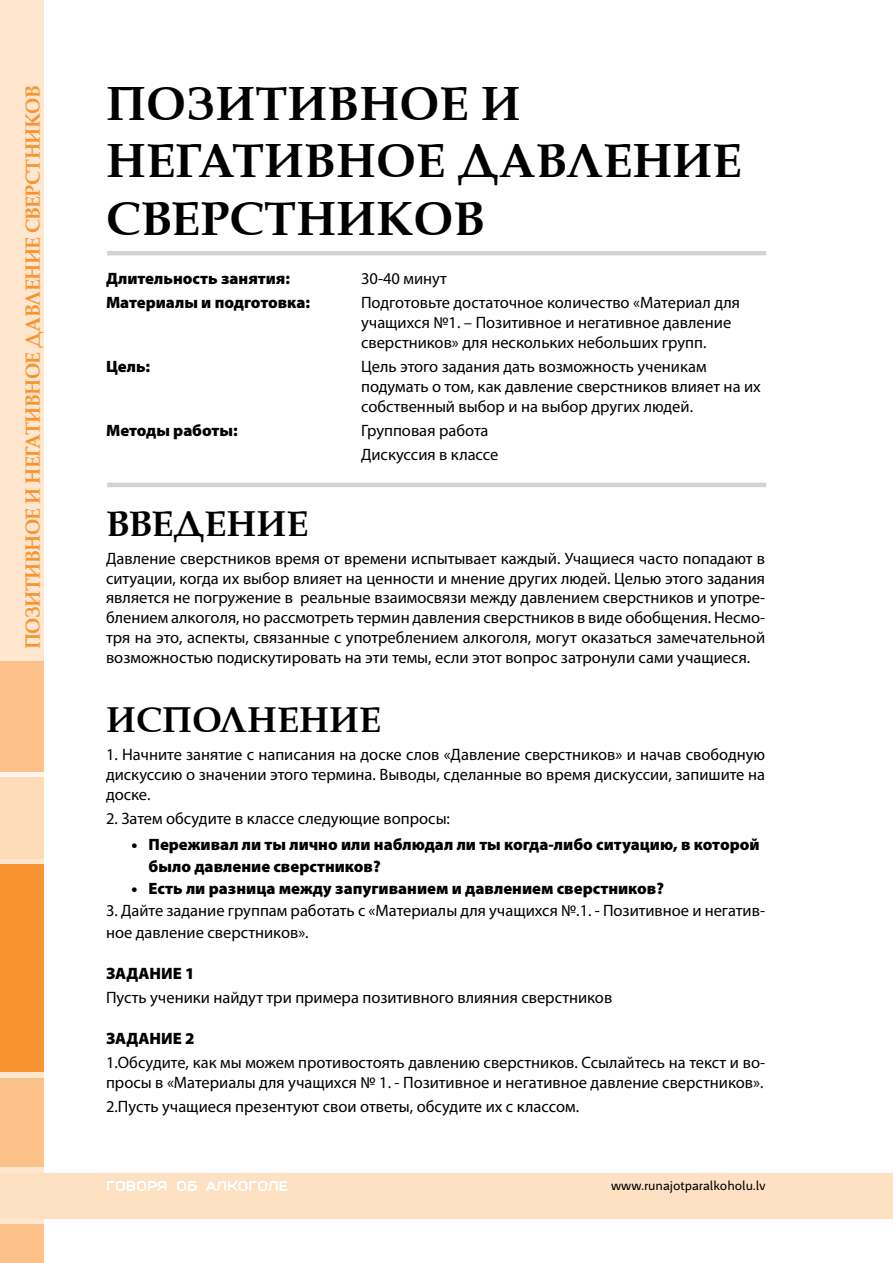
<style>
.page{position:relative;width:893px;height:1263px;background:#fff}
.page>*{position:absolute;margin:0;border:0;box-sizing:border-box;transform-origin:0 0}
.t1{font:700 48px/57.6px "Palladio Eurasian";color:#000}
.t2{font:700 36px "Palladio Eurasian";color:#000}
.t3{font:700 20.7px "Palladio Eurasian";letter-spacing:-.03em;color:#f79431;scale:.94 1}
.t4{font:16.5px/19.8px "Myriad Pro";color:#000}
.t5{font:900 16.5px/22px "Myriad Pro";color:#000}
.t6{font:13.5px "Mr Jones LV";color:#000}
</style>
<div class="page">
<div style="left:0;top:0;width:44px;height:1263px;background:#ffe6ce"></div>
<div style="left:0;top:1173px;width:893px;height:45px;background:#fee0c3"></div>
<div style="left:0;top:740px;width:44px;height:63px;background:#fff5ec"></div>
<div style="left:0;top:864px;width:44px;height:208px;background:#f79431"></div>
<div style="left:0;top:777px;width:44px;height:82px;background:#fedbb9"></div>
<div style="left:0;top:661px;width:44px;height:111px;background:#fcc188"></div>
<div style="left:0;top:1078px;width:44px;height:89px;background:#fcc188"></div>
<div style="left:0;top:1224px;width:44px;height:39px;background:#fcc188"></div>
<svg style="left:107px;top:1181px;width:59px;height:10px"></svg>
<svg style="left:177px;top:1181px;width:20px;height:10px"></svg>
<svg style="left:206px;top:1181px;width:81px;height:10px"></svg>
<hr style="left:107px;top:251px;width:659px;height:4px;background:#d1d3d4">
<hr style="left:107px;top:483px;width:659px;height:4px;background:#d1d3d4">
<p class="t3" style="left:21px;top:649px;width:602px;rotate:-90deg">ПОЗИТИВНОЕ И НЕГАТИВНОЕ ДАВЛЕНИЕ СВЕРСТНИКОВ</p>
<h1 class="t1" style="left:106px;top:75px;width:637px">ПОЗИТИВНОЕ И<br>НЕГАТИВНОЕ ДАВЛЕНИЕ<br>СВЕРСТНИКОВ</h1>
<p class="t5" style="left:106px;top:268px;width:186px">Длительность занятия:</p>
<p class="t4" style="left:361px;top:269px;width:87px">30-40 минут</p>
<p class="t5" style="left:106px;top:292px;width:206px">Материалы и подготовка:</p>
<p class="t4" style="left:361px;top:293px;width:380px">Подготовьте достаточное количество «Материал для учащихся №1. – Позитивное и негативное давление сверстников» для нескольких небольших групп.</p>
<p class="t5" style="left:106px;top:356px;width:46px">Цель:</p>
<p class="t4" style="left:361px;top:356px;width:401px">Цель этого задания дать возможность ученикам подумать о том, как давление сверстников влияет на их собственный выбор и на выбор других людей.</p>
<p class="t5" style="left:106px;top:419px;width:133px">Методы работы:</p>
<p class="t4" style="left:361px;top:418px;width:139px;line-height:24px">Групповая работа<br>Дискуссия в классе</p>
<h2 class="t2" style="left:106px;top:503px;width:204px">ВВЕДЕНИЕ</h2>
<p class="t4" style="left:106px;top:548px;width:661px;text-align:justify">Давление сверстников время от времени испытывает каждый. Учащиеся часто попадают в ситуации, когда их выбор влияет на ценности и мнение других людей. Целью этого задания является не погружение в реальные взаимосвязи между давлением сверстников и употре&shy;блением алкоголя, но рассмотреть термин давления сверстников в виде обобщения. Несмо&shy;тря на это, аспекты, связанные с употреблением алкоголя, могут оказаться замечательной возможностью подискутировать на эти темы, если этот вопрос затронули сами учащиеся.</p>
<h2 class="t2" style="left:106px;top:699px;width:277px">ИСПОЛНЕНИЕ</h2>
<p class="t4" style="left:106px;top:744px;width:661px;text-align:justify">1. Начните занятие с написания на доске слов «Давление сверстников» и начав свободную дискуссию о значении этого термина. Выводы, сделанные во время дискуссии, запишите на доске.</p>
<p class="t4" style="left:106px;top:808px;width:345px">2. Затем обсудите в классе следующие вопросы:</p>
<p class="t5" style="left:149px;top:833px;width:613px;text-indent:-17px">• Переживал ли ты лично или наблюдал ли ты когда-либо ситуацию, в которой было давление сверстников?</p>
<p class="t5" style="left:132px;top:877px;width:534px">• Есть ли разница между запугиванием и давлением сверстников?</p>
<p class="t4" style="left:106px;top:899px;width:660px;line-height:22px">3. Дайте задание группам работать с «Материалы для учащихся №.1. - Позитивное и негатив&shy;ное давление сверстников».</p>
<p class="t5" style="left:106px;top:963px;width:90px">ЗАДАНИЕ 1</p>
<p class="t4" style="left:106px;top:987px;width:508px">Пусть ученики найдут три примера позитивного влияния сверстников</p>
<p class="t5" style="left:106px;top:1028px;width:90px">ЗАДАНИЕ 2</p>
<p class="t4" style="left:106px;top:1052px;width:661px">1.Обсудите, как мы можем противостоять давлению сверстников. Ссылайтесь на текст и во&shy;просы в «Материалы для учащихся № 1. - Позитивное и негативное давление сверстников».</p>
<p class="t4" style="left:106px;top:1096px;width:475px">2.Пусть учащиеся презентуют свои ответы, обсудите их с классом.</p>
<p class="t6" style="left:611px;top:1178px;width:156px">www.runajotparalkoholu.lv</p>
</div>
